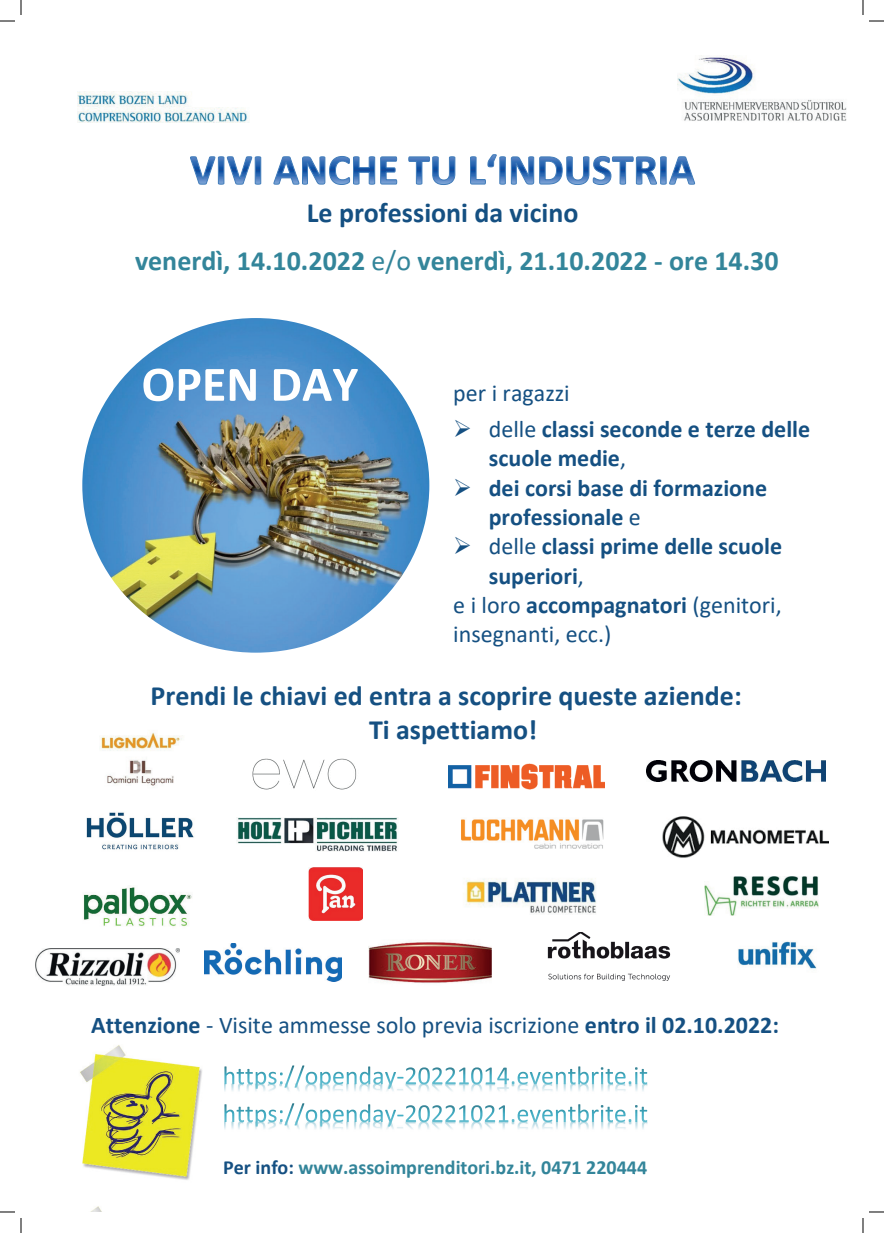
<style>
.page{position:relative;width:884px;height:1233px;background:#fff}
.page>*{position:absolute;margin:0;border:0;box-sizing:border-box;transform-origin:0 0}
.t1{font:700 50px "Calibri";color:#fff}
.t2{font:700 28px/47.6px "Calibri";color:#33859a}
.t3{font:700 28px/34.2px "Calibri";color:#155082;text-align:center}
.t4{font:24px "Calibri";color:#155082}
.t5{font:700 24px/29.3px "Calibri";color:#155082}
.t6{font:700 20px "Calibri";color:#33859a}
.s1{color:#155082}
.s2{font-weight:400}
.s3{font-weight:700}
</style>
<div class="page">
<img style="left:90px;top:1206px;width:12px;height:6px">
<img style="left:82px;top:318px;width:347px;height:334px">
<img style="left:678px;top:56px;width:169px;height:65px">
<img style="left:236px;top:817px;width:162px;height:35px">
<img style="left:663px;top:816px;width:165px;height:42px">
<img style="left:308px;top:867px;width:55px;height:53px">
<img style="left:204px;top:943px;width:138px;height:38px">
<img style="left:368px;top:940px;width:124px;height:43px">
<img style="left:252px;top:758px;width:105px;height:32px">
<img style="left:465px;top:878px;width:131px;height:36px">
<img style="left:449px;top:763px;width:156px;height:26px">
<img style="left:100px;top:732px;width:83px;height:54px">
<img style="left:78px;top:92px;width:170px;height:30px">
<svg style="left:190px;top:154px;width:505px;height:31px"></svg>
<svg style="left:370px;top:1066px;width:278px;height:55px"></svg>
<img style="left:224px;top:1083px;width:424px;height:18px">
<svg style="left:224px;top:1065px;width:146px;height:22px"></svg>
<svg style="left:397px;top:1076px;width:6px;height:2px"></svg>
<svg style="left:446px;top:1066px;width:192px;height:18px"></svg>
<img style="left:224px;top:1121px;width:424px;height:8px">
<svg style="left:224px;top:1103px;width:146px;height:22px"></svg>
<svg style="left:397px;top:1114px;width:6px;height:2px"></svg>
<svg style="left:485px;top:1104px;width:153px;height:18px"></svg>
<img style="left:80px;top:1045px;width:122px;height:135px">
<img style="left:87px;top:812px;width:107px;height:38px">
<img style="left:705px;top:876px;width:113px;height:39px">
<img style="left:35px;top:948px;width:145px;height:38px">
<img style="left:547px;top:932px;width:124px;height:49px">
<img style="left:738px;top:941px;width:79px;height:28px">
<img style="left:83px;top:887px;width:109px;height:40px">
<img style="left:646px;top:760px;width:179px;height:21px">
<img style="left:461px;top:819px;width:142px;height:30px">
<svg style="left:0;top:1211px;width:15px;height:1px"></svg>
<svg style="left:869px;top:1211px;width:15px;height:1px"></svg>
<svg style="left:0;top:0;width:22px;height:22px"></svg>
<svg style="left:20px;top:1218px;width:2px;height:15px"></svg>
<svg style="left:862px;top:0;width:22px;height:22px"></svg>
<svg style="left:862px;top:1218px;width:2px;height:15px"></svg>
<p class="t2" style="left:135px;top:189px;width:645px;text-indent:172px"><span class="s1">Le professioni da vicino<br></span>venerdì, 14.10.2022 <span class="s2">e/o</span> venerdì, 21.10.2022 - ore 14.30</p>
<h1 class="t1" style="left:141px;top:349px;width:218px">OPEN DAY</h1>
<p class="t4" style="left:453px;top:376px;width:118px">per i ragazzi</p>
<p class="t5" style="left:489px;top:414px;width:323px;text-indent:-36px">➢ <span class="s2">delle</span> classi seconde e terze delle scuole medie<span class="s2">,</span></p>
<p class="t5" style="left:489px;top:472px;width:280px;text-indent:-36px">➢ dei corsi base di formazione professionale <span class="s2">e</span></p>
<p class="t5" style="left:453px;top:531px;width:330px">➢ <span class="s2">delle</span> classi prime delle scuole</p>
<p class="t5" style="left:489px;top:560px;width:97px">superiori<span class="s2">,</span></p>
<p class="t4" style="left:453px;top:588px;width:330px">e i loro <span class="s3">accompagnatori</span> (genitori,</p>
<p class="t4" style="left:453px;top:617px;width:160px">insegnanti, ecc.)</p>
<p class="t3" style="left:150px;top:678px;width:593px">Prendi le chiavi ed entra a scoprire queste aziende:<br>Ti aspettiamo!</p>
<p class="t4" style="left:91px;top:1008px;width:689px"><span class="s3">Attenzione</span> - Visite ammesse solo previa iscrizione <span class="s3">entro il 02.10.2022:</span></p>
<p class="t6" style="left:223px;top:1153px;width:425px"><span class="s1">Per info:</span> www.assoimprenditori.bz.it, 0471 220444</p>
</div>
